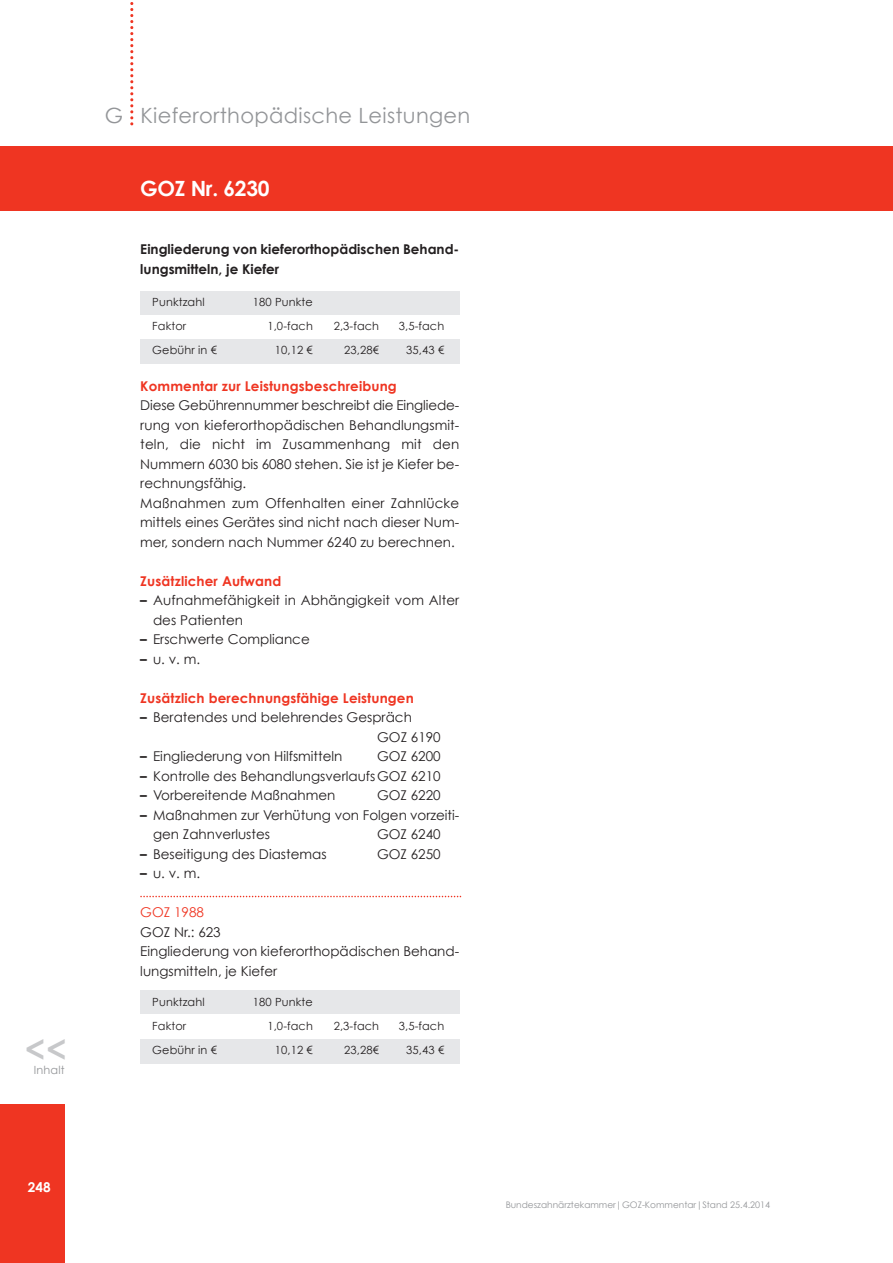
<style>
.page{position:relative;width:893px;height:1263px;background:#fff}
.page>*{position:absolute;margin:0;border:0;box-sizing:border-box;transform-origin:0 0}
.t1{font:700 34.35px "Century Gothic";color:#c7c8ca}
.t2{font:21px "Century Gothic";letter-spacing:.015em;color:#939598}
.t3{font:700 21px "Century Gothic";letter-spacing:-.015em;color:#fff}
.t4{font:13.5px/19.5px "Century Gothic";color:#231f20}
.t5{font:700 13.5px "Century Gothic";letter-spacing:.01em;color:#ef3522}
.t6{font:700 13.5px/19.5px "Century Gothic";color:#231f20}
.t7{font:13.5px "Century Gothic";color:#ef3522}
.t8{font:700 13.5px "Century Gothic";color:#fff}
.t9{font:11.25px "Century Gothic";letter-spacing:.01em;color:#231f20}
.t10{font:11.25px "Century Gothic";letter-spacing:.015em;color:#939598}
.t11{font:9px "Century Gothic";color:#939598}
.s1{font-weight:700}
</style>
<div class="page">
<div style="left:0;top:146px;width:893px;height:65px;background:#ef3522"></div>
<svg style="left:130px;top:2px;width:3px;height:123px"></svg>
<div style="left:0;top:1105px;width:65px;height:158px;background:#ef3522"></div>
<div style="left:140px;top:291px;width:97px;height:24px;background:#e6e7e9"></div>
<div style="left:237px;top:291px;width:76px;height:24px;background:#e6e7e9"></div>
<div style="left:313px;top:291px;width:66px;height:24px;background:#e6e7e9"></div>
<div style="left:379px;top:291px;width:80px;height:24px;background:#e6e7e9"></div>
<div style="left:140px;top:339px;width:97px;height:24px;background:#e6e7e9"></div>
<div style="left:237px;top:339px;width:76px;height:24px;background:#e6e7e9"></div>
<div style="left:313px;top:339px;width:66px;height:24px;background:#e6e7e9"></div>
<div style="left:379px;top:339px;width:80px;height:24px;background:#e6e7e9"></div>
<div style="left:140px;top:991px;width:97px;height:24px;background:#e6e7e9"></div>
<div style="left:237px;top:991px;width:76px;height:24px;background:#e6e7e9"></div>
<div style="left:313px;top:991px;width:66px;height:24px;background:#e6e7e9"></div>
<div style="left:379px;top:991px;width:80px;height:24px;background:#e6e7e9"></div>
<div style="left:140px;top:1039px;width:97px;height:24px;background:#e6e7e9"></div>
<div style="left:237px;top:1039px;width:76px;height:24px;background:#e6e7e9"></div>
<div style="left:313px;top:1039px;width:66px;height:24px;background:#e6e7e9"></div>
<div style="left:379px;top:1039px;width:80px;height:24px;background:#e6e7e9"></div>
<svg style="left:140px;top:896px;width:321px;height:1px"></svg>
<h1 class="t1" style="left:25px;top:1028px;width:43px">&lt;&lt;</h1>
<p class="t10" style="left:34px;top:1063px;width:32px">Inhalt</p>
<h2 class="t2" style="left:105px;top:102px;width:367px">G Kieferorthopädische Leistungen</h2>
<h2 class="t3" style="left:140px;top:175px;width:131px">GOZ Nr. 6230</h2>
<p class="t6" style="left:140px;top:239px;width:320px">Eingliederung von kieferorthopädischen Behand&shy;lungsmitteln, je Kiefer</p>
<p class="t9" style="left:152px;top:295px;width:54px">Punktzahl</p>
<p class="t9" style="left:253px;top:295px;width:61px">180 Punkte</p>
<p class="t9" style="left:152px;top:319px;width:35px">Faktor</p>
<p class="t9" style="left:267px;top:319px;width:47px">1,0-fach</p>
<p class="t9" style="left:334px;top:319px;width:47px">2,3-fach</p>
<p class="t9" style="left:399px;top:319px;width:47px">3,5-fach</p>
<p class="t9" style="left:152px;top:343px;width:66px">Gebühr in €</p>
<p class="t9" style="left:275px;top:343px;width:40px">10,12 €</p>
<p class="t9" style="left:344px;top:343px;width:36px">23,28€</p>
<p class="t9" style="left:406px;top:343px;width:40px">35,43 €</p>
<p class="t5" style="left:140px;top:377px;width:258px">Kommentar zur Leistungsbeschreibung</p>
<p class="t4" style="left:140px;top:395px;width:320px">Diese Gebührennummer beschreibt die Eingliede&shy;rung von kieferorthopädischen Behandlungsmit&shy;teln, die nicht im Zusammenhang mit den Nummern 6030 bis 6080 stehen. Sie ist je Kiefer be&shy;rechnungsfähig.<br>Maßnahmen zum Offenhalten einer Zahnlücke mittels eines Gerätes sind nicht nach dieser Num&shy;mer, sondern nach Nummer 6240 zu berechnen.</p>
<p class="t5" style="left:140px;top:572px;width:143px">Zusätzlicher Aufwand</p>
<p class="t4" style="left:153px;top:590px;width:308px;text-indent:-13px"><span class="s1">–</span> Aufnahmefähigkeit in Abhängigkeit vom Alter des Patienten</p>
<p class="t4" style="left:140px;top:629px;width:171px"><span class="s1">–</span> Erschwerte Compliance</p>
<p class="t4" style="left:140px;top:649px;width:61px"><span class="s1">–</span> u. v. m.</p>
<p class="t5" style="left:140px;top:689px;width:275px">Zusätzlich berechnungsfähige Leistungen</p>
<p class="t4" style="left:377px;top:707px;width:65px;text-indent:-237px"><span class="s1">–</span> Beratendes und belehrendes Gespräch<br>GOZ 6190</p>
<p class="t4" style="left:140px;top:746px;width:204px"><span class="s1">–</span> Eingliederung von Hilfsmitteln</p>
<p class="t4" style="left:377px;top:746px;width:65px">GOZ 6200</p>
<p class="t4" style="left:140px;top:766px;width:302px"><span class="s1">–</span> Kontrolle des BehandlungsverlaufsGOZ 6210</p>
<p class="t4" style="left:140px;top:785px;width:197px"><span class="s1">–</span> Vorbereitende Maßnahmen</p>
<p class="t4" style="left:377px;top:785px;width:65px">GOZ 6220</p>
<p class="t4" style="left:153px;top:805px;width:308px;text-indent:-13px"><span class="s1">–</span> Maßnahmen zur Verhütung von Folgen vorzeiti&shy;gen Zahnverlustes</p>
<p class="t4" style="left:377px;top:824px;width:65px">GOZ 6240</p>
<p class="t4" style="left:140px;top:844px;width:188px"><span class="s1">–</span> Beseitigung des Diastemas</p>
<p class="t4" style="left:377px;top:844px;width:65px">GOZ 6250</p>
<p class="t4" style="left:140px;top:863px;width:61px"><span class="s1">–</span> u. v. m.</p>
<p class="t7" style="left:140px;top:904px;width:65px">GOZ 1988</p>
<p class="t4" style="left:140px;top:922px;width:320px">GOZ Nr.: 623<br>Eingliederung von kieferorthopädischen Behand&shy;lungsmitteln, je Kiefer</p>
<p class="t9" style="left:152px;top:994px;width:54px">Punktzahl</p>
<p class="t9" style="left:253px;top:994px;width:61px">180 Punkte</p>
<p class="t9" style="left:152px;top:1019px;width:35px">Faktor</p>
<p class="t9" style="left:267px;top:1019px;width:47px">1,0-fach</p>
<p class="t9" style="left:334px;top:1019px;width:47px">2,3-fach</p>
<p class="t9" style="left:399px;top:1019px;width:47px">3,5-fach</p>
<p class="t9" style="left:152px;top:1043px;width:66px">Gebühr in €</p>
<p class="t9" style="left:275px;top:1043px;width:40px">10,12 €</p>
<p class="t9" style="left:344px;top:1043px;width:36px">23,28€</p>
<p class="t9" style="left:406px;top:1043px;width:40px">35,43 €</p>
<p class="t8" style="left:28px;top:1178px;width:24px">248</p>
<p class="t11" style="left:506px;top:1199px;width:266px">Bundeszahnärztekammer|GOZ-Kommentar|Stand 25.4.2014</p>
</div>
